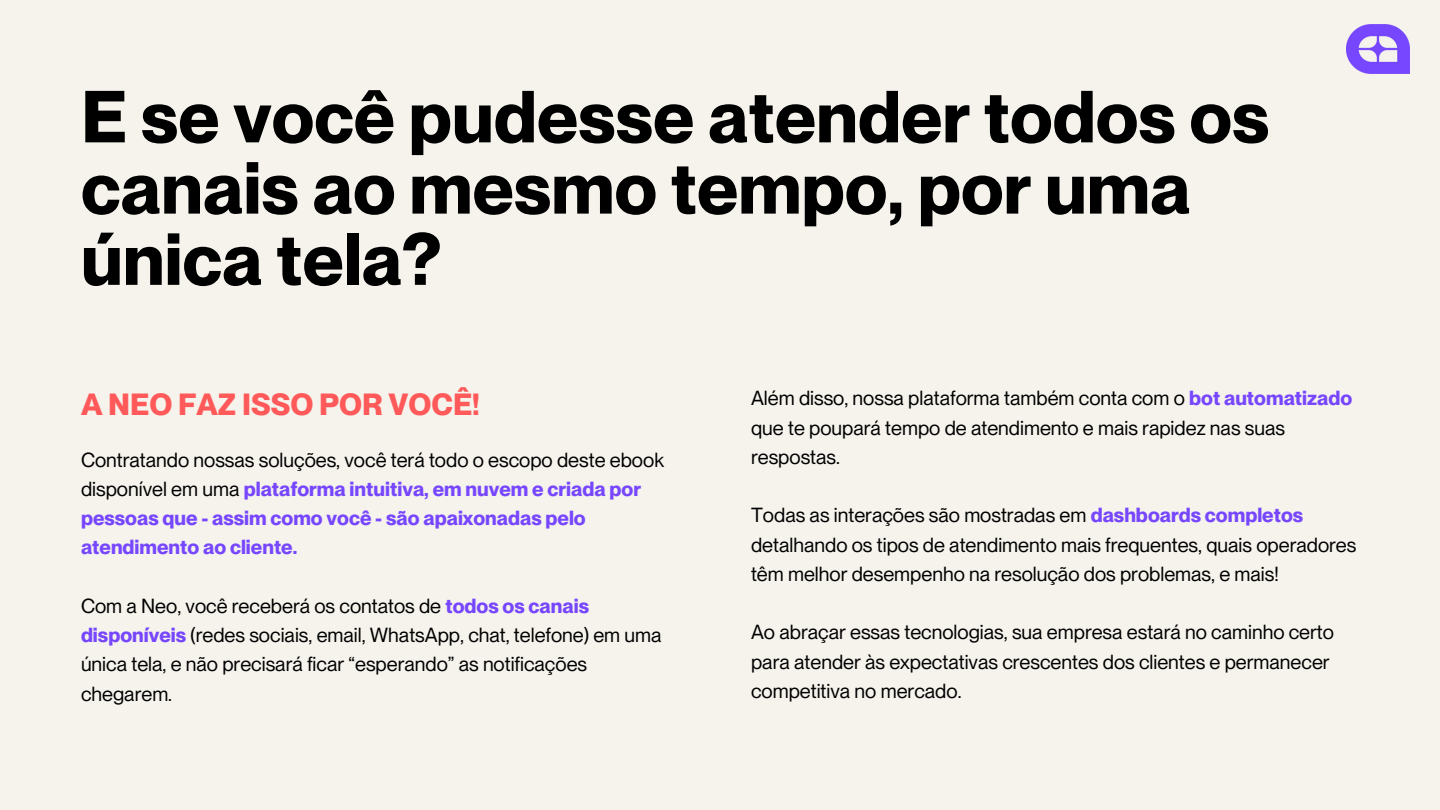
<style>
.page{position:relative;width:1440px;height:810px;background:#f5f3ec}
.page>*{position:absolute;margin:0;border:0;box-sizing:border-box;transform-origin:0 0}
.t1{font:700 72px/71.2px "PP Neue Montreal";color:#000}
.t2{font:700 30px "PP Neue Montreal";color:#ff5959}
.t3{font:20px/29.2px "PP Neue Montreal";color:#000}
.t4{font:700 20px/29.2px "PP Neue Montreal";color:#7747ff}
.s1{font-weight:700;color:#7747ff}
.s2{font-weight:400;color:#000}
</style>
<div class="page">
<img style="left:1347px;top:24px;width:63px;height:50px">
<p class="t1" style="left:81px;top:81px;width:1190px">E se você pudesse atender todos os canais ao mesmo tempo, por uma única tela?</p>
<p class="t2" style="left:81px;top:386px;width:400px">A NEO FAZ ISSO POR VOCÊ!</p>
<p class="t3" style="left:751px;top:384px;width:603px">Além disso, nossa plataforma também conta com o <span class="s1">bot automatizado </span>que te poupará tempo de atendimento e mais rapidez nas suas respostas.</p>
<p class="t4" style="left:81px;top:445px;width:584px"><span class="s2">Contratando nossas soluções, você terá todo o escopo deste ebook disponível em uma</span> plataforma intuitiva, em nuvem e criada por pessoas que - assim como você - são apaixonadas pelo atendimento ao cliente.</p>
<p class="t3" style="left:751px;top:501px;width:607px">Todas as interações são mostradas em <span class="s1">dashboards completos </span>detalhando os tipos de atendimento mais frequentes, quais operadores têm melhor desempenho na resolução dos problemas, e mais!</p>
<p class="t3" style="left:751px;top:618px;width:584px">Ao abraçar essas tecnologias, sua empresa estará no caminho certo para atender às expectativas crescentes dos clientes e permanecer competitiva no mercado.</p>
<p class="t3" style="left:81px;top:591px;width:582px">Com a Neo, você receberá os contatos de <span class="s1">todos os canais disponíveis</span> (redes sociais, email, WhatsApp, chat, telefone) em uma única tela, e não precisará ficar “esperando” as notificações chegarem.</p>
</div>
